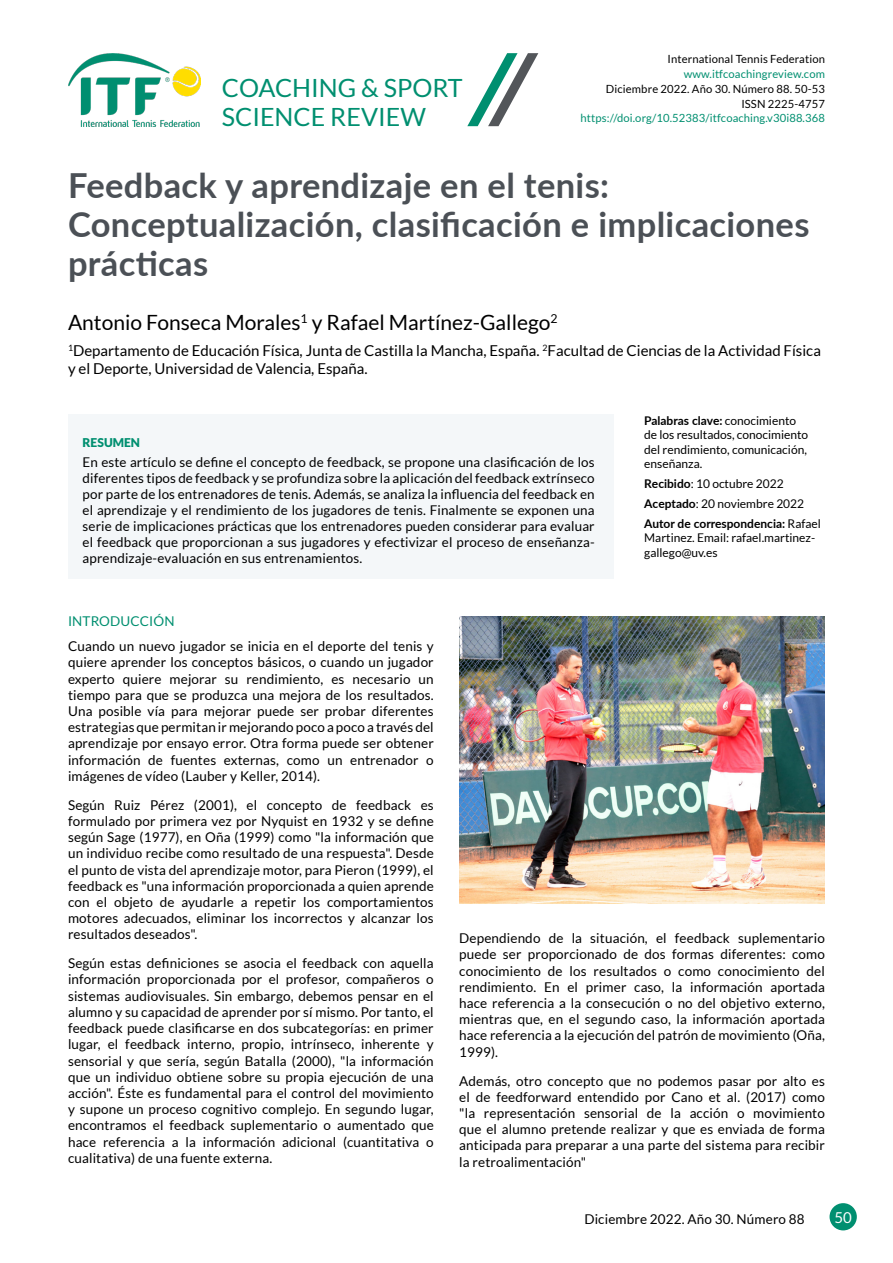
<style>
.page{position:relative;width:893px;height:1263px;background:#fff}
.page>*{position:absolute;margin:0;border:0;box-sizing:border-box;transform-origin:0 0}
.t1{font:700 34.5px/39px "Lato";letter-spacing:.01em;color:#4b5056}
.t2{font:25.05px/29px "Lato";color:#008f70}
.t3{font:21px "Lato";color:#000}
.t4{font:15px/18px "Lato";color:#000}
.t5{font:15px "Lato";color:#fff}
.t6{font:13.5px/16.2px "Lato";letter-spacing:.01em;color:#000;text-align:justify}
.t7{font:13.5px "Lato";letter-spacing:.01em;color:#008f70}
.t8{font:13.35px/16px "Lato";letter-spacing:.01em;color:#000;text-align:justify}
.t9{font:900 12.15px "Lato";color:#008f70}
.t10{font:12px/14.4px "Lato";color:#000}
.t11{font:700 12px/20px "Lato";color:#000}
.t12{font:11.25px/15px "Lato";letter-spacing:.01em;color:#000;text-align:right}
.t13{font:11.25px "Lato";letter-spacing:.01em;color:#008f70}
.s1{font-weight:700}
.s2{font-weight:400}
</style>
<div class="page">
<div style="left:829px;top:1203px;width:28px;height:27px;background:#008f70;border-radius:50%"></div>
<div style="left:68px;top:415px;width:546px;height:164px;background:#f4f7f9"></div>
<img style="left:68px;top:53px;width:133px;height:73px">
<svg style="left:467px;top:53px;width:71px;height:73px"></svg>
<img style="left:459px;top:617px;width:366px;height:286px">
<h2 class="t2" style="left:222px;top:73px;width:242px">COACHING &amp; SPORT<br>SCIENCE REVIEW</h2>
<p class="t12" style="left:667px;top:51px;width:159px">International Tennis Federation</p>
<p class="t13" style="left:684px;top:68px;width:143px">www.itfcoachingreview.com</p>
<p class="t12" style="left:606px;top:81px;width:220px">Diciembre 2022. Año 30. Número 88. 50-53<br>ISSN 2225-4757</p>
<p class="t13" style="left:581px;top:111px;width:246px">https://doi.org/10.52383/itfcoaching.v30i88.368</p>
<h1 class="t1" style="left:68px;top:164px;width:743px">Feedback y aprendizaje en el tenis:<br>Conceptualización, clasificación e implicaciones prácticas</h1>
<h3 class="t3" style="left:68px;top:310px;width:491px">Antonio Fonseca Morales<sup>1</sup> y Rafael Martínez-Gallego<sup>2</sup></h3>
<p class="t4" style="left:68px;top:342px;width:754px"><sup>1</sup>Departamento de Educación Física, Junta de Castilla la Mancha, España. <sup>2</sup>Facultad de Ciencias de la Actividad Física y el Deporte, Universidad de Valencia, España.</p>
<p class="t10" style="left:644px;top:413px;width:165px"><span class="s1">Palabras clave:</span> conocimiento de los resultados, conocimiento del rendimiento, comunicación, enseñanza.</p>
<p class="t11" style="left:644px;top:473px;width:178px">Recibido<span class="s2">: 10 octubre 2022<br></span>Aceptado<span class="s2">: 20 noviembre 2022<br></span>Autor de correspondencia: <span class="s2">Rafael</span></p>
<p class="t10" style="left:644px;top:531px;width:172px">Martinez. Email: rafael.martinez&shy;gallego@uv.es</p>
<p class="t9" style="left:83px;top:435px;width:59px">RESUMEN</p>
<p class="t8" style="left:83px;top:454px;width:514px">En este artículo se define el concepto de feedback, se propone una clasificación de los diferentes tipos de feedback y se profundiza sobre la aplicación del feedback extrínseco por parte de los entrenadores de tenis. Además, se analiza la influencia del feedback en el aprendizaje y el rendimiento de los jugadores de tenis. Finalmente se exponen una serie de implicaciones prácticas que los entrenadores pueden considerar para evaluar el feedback que proporcionan a sus jugadores y efectivizar el proceso de enseñanza&shy;aprendizaje-evaluación en sus entrenamientos.</p>
<p class="t7" style="left:68px;top:614px;width:108px">INTRODUCCIÓN</p>
<p class="t6" style="left:68px;top:638px;width:367px">Cuando un nuevo jugador se inicia en el deporte del tenis y quiere aprender los conceptos básicos, o cuando un jugador experto quiere mejorar su rendimiento, es necesario un tiempo para que se produzca una mejora de los resultados.<br>Una posible vía para mejorar puede ser probar diferentes estrategias que permitan ir mejorando poco a poco a través del aprendizaje por ensayo error. Otra forma puede ser obtener información de fuentes externas, como un entrenador o imágenes de vídeo (Lauber y Keller, 2014).</p>
<p class="t6" style="left:68px;top:797px;width:367px">Según Ruiz Pérez (2001), el concepto de feedback es formulado por primera vez por Nyquist en 1932 y se define según Sage (1977), en Oña (1999) como "la información que un individuo recibe como resultado de una respuesta". Desde el punto de vista del aprendizaje motor, para Pieron (1999), el feedback es "una información proporcionada a quien aprende con el objeto de ayudarle a repetir los comportamientos motores adecuados, eliminar los incorrectos y alcanzar los resultados deseados".</p>
<p class="t6" style="left:68px;top:955px;width:367px">Según estas definiciones se asocia el feedback con aquella información proporcionada por el profesor, compañeros o sistemas audiovisuales. Sin embargo, debemos pensar en el alumno y su capacidad de aprender por sí mismo. Por tanto, el feedback puede clasificarse en dos subcategorías: en primer lugar, el feedback interno, propio, intrínseco, inherente y sensorial y que sería, según Batalla (2000), "la información que un individuo obtiene sobre su propia ejecución de una acción". Éste es fundamental para el control del movimiento y supone un proceso cognitivo complejo. En segundo lugar, encontramos el feedback suplementario o aumentado que hace referencia a la información adicional (cuantitativa o cualitativa) de una fuente externa.</p>
<p class="t6" style="left:459px;top:930px;width:367px">Dependiendo de la situación, el feedback suplementario puede ser proporcionado de dos formas diferentes: como conocimiento de los resultados o como conocimiento del rendimiento. En el primer caso, la información aportada hace referencia a la consecución o no del objetivo externo, mientras que, en el segundo caso, la información aportada hace referencia a la ejecución del patrón de movimiento (Oña, 1999).</p>
<p class="t6" style="left:459px;top:1072px;width:367px">Además, otro concepto que no podemos pasar por alto es el de feedforward entendido por Cano et al. (2017) como "la representación sensorial de la acción o movimiento que el alumno pretende realizar y que es enviada de forma anticipada para preparar a una parte del sistema para recibir la retroalimentación"</p>
<p class="t6" style="left:584px;top:1211px;width:222px">Diciembre 2022. Año 30. Número 88</p>
<p class="t5" style="left:834px;top:1209px;width:19px">50</p>
</div>
